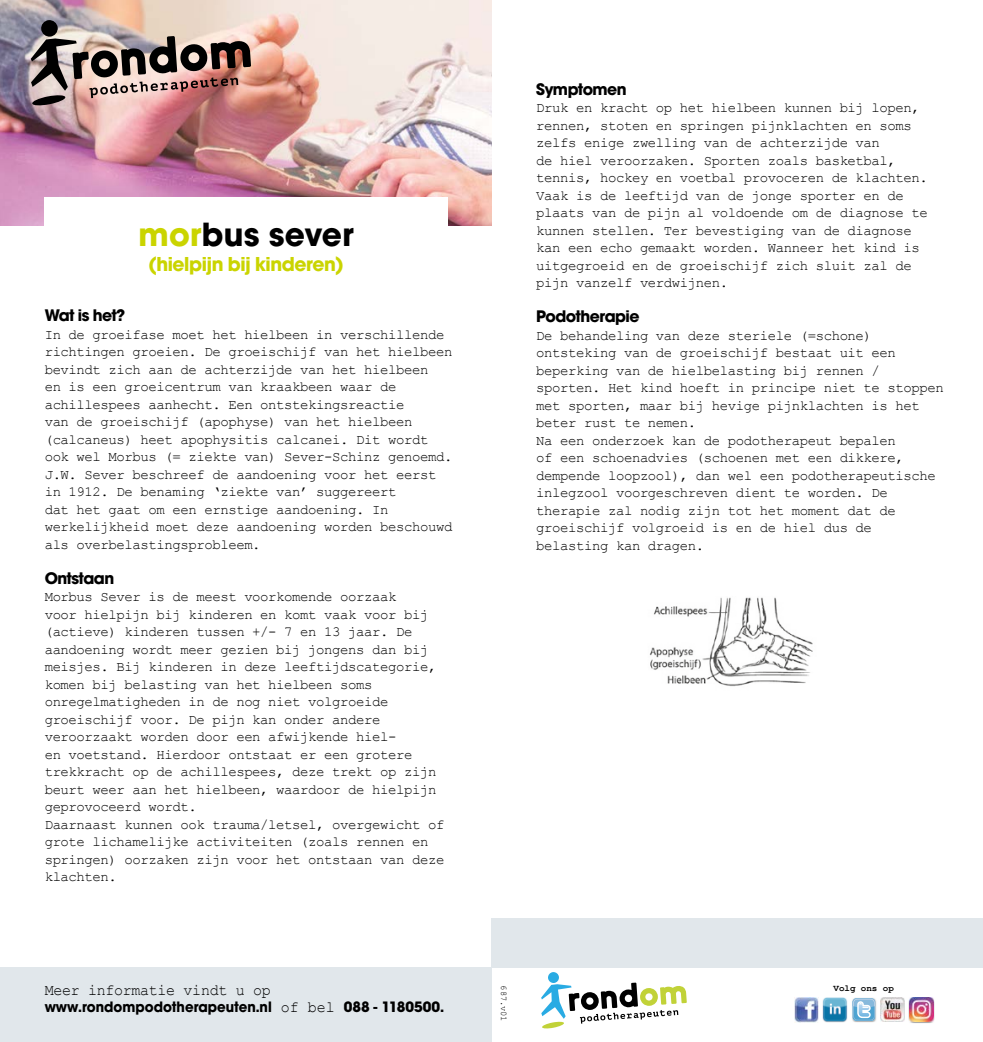
<style>
.page{position:relative;width:983px;height:1042px;background:#fff}
.page>*{position:absolute;margin:0;border:0;box-sizing:border-box;transform-origin:0 0}
.t1{font:700 35px "Avant Garde Gothic Itc T";letter-spacing:.01em;color:#000}
.t2{font:700 21px "Avant Garde Gothic Itc T";letter-spacing:-.02em;color:#cad400}
.t3{font:700 17.5px "Avant Garde Gothic Itc T";letter-spacing:-.03em;color:#000}
.t4{font:700 15.75px "Avant Garde Gothic Itc T";color:#000;scale:.95 1}
.t5{font:15.75px "Courier New";letter-spacing:-.02em;color:#000;scale:.95 1}
.t6{font:14px/17.5px "Courier New";letter-spacing:-.03em;color:#000}
.t7{font:700 9.28px "Courier New";letter-spacing:-.005em;color:#000}
.t8{font:8.75px "Courier New";letter-spacing:-.02em;color:#000}
.s1{color:#cad400}
.s2{font-family:"Courier New";font-weight:400}
</style>
<div class="page">
<img style="left:0;top:0;width:491px;height:225px">
<div style="left:41px;top:20px;width:17px;height:17px;background:#000;border-radius:50%"></div>
<img style="left:31px;top:36px;width:220px;height:70px">
<div style="left:45px;top:198px;width:402px;height:85px;background:#fff"></div>
<div style="left:0;top:967px;width:491px;height:75px;background:#e1e7eb"></div>
<img style="left:649px;top:597px;width:164px;height:90px">
<div style="left:491px;top:918px;width:491px;height:49px;background:#e1e7eb"></div>
<svg style="left:547px;top:972px;width:12px;height:11px"></svg>
<svg style="left:541px;top:982px;width:145px;height:47px"></svg>
<img style="left:794px;top:998px;width:24px;height:24px">
<img style="left:822px;top:998px;width:24px;height:24px">
<img style="left:852px;top:998px;width:24px;height:24px">
<div style="left:852px;top:998px;width:22px;height:23px;background:#6daed5;border-radius:4px"></div>
<svg style="left:852px;top:998px;width:22px;height:22px"></svg>
<img style="left:880px;top:998px;width:24px;height:23px">
<img style="left:908px;top:997px;width:26px;height:26px">
<img style="left:909px;top:998px;width:23px;height:23px">
<h1 class="t1" style="left:138px;top:213px;width:217px"><span class="s1">mor</span>bus sever</h1>
<h2 class="t2" style="left:149px;top:251px;width:196px">(hielpijn bij kinderen)</h2>
<p class="t3" style="left:45px;top:305px;width:82px">Wat is het?</p>
<p class="t6" style="left:45px;top:325px;width:409px">In de groeifase moet het hielbeen in verschillende richtingen groeien. De groeischijf van het hielbeen bevindt zich aan de achterzijde van het hielbeen<br>en is een groeicentrum van kraakbeen waar de achillespees aanhecht. Een ontstekingsreactie<br>van de groeischijf (apophyse) van het hielbeen (calcaneus) heet apophysitis calcanei. Dit wordt ook wel Morbus (= ziekte van) Sever-Schinz genoemd.<br>J.W. Sever beschreef de aandoening voor het eerst in 1912. De benaming ‘ziekte van’ suggereert<br>dat het gaat om een ernstige aandoening. In werkelijkheid moet deze aandoening worden beschouwd als overbelastingsprobleem.</p>
<p class="t3" style="left:45px;top:567px;width:71px">Ontstaan</p>
<p class="t6" style="left:45px;top:587px;width:401px">Morbus Sever is de meest voorkomende oorzaak<br>voor hielpijn bij kinderen en komt vaak voor bij (actieve) kinderen tussen +/- 7 en 13 jaar. De aandoening wordt meer gezien bij jongens dan bij meisjes. Bij kinderen in deze leeftijdscategorie, komen bij belasting van het hielbeen soms onregelmatigheden in de nog niet volgroeide groeischijf voor. De pijn kan onder andere veroorzaakt worden door een afwijkende hiel-<br>en voetstand. Hierdoor ontstaat er een grotere trekkracht op de achillespees, deze trekt op zijn beurt weer aan het hielbeen, waardoor de hielpijn geprovoceerd wordt.<br>Daarnaast kunnen ook trauma/letsel, overgewicht of grote lichamelijke activiteiten (zoals rennen en springen) oorzaken zijn voor het ontstaan van deze klachten.</p>
<p class="t5" style="left:45px;top:980px;width:239px">Meer informatie vindt u op</p>
<p class="t4" style="left:45px;top:997px;width:422px">www.rondompodotherapeuten.nl <span class="s2">of bel</span> 088 - 1180500.</p>
<p class="t3" style="left:536px;top:78px;width:92px">Symptomen</p>
<p class="t6" style="left:536px;top:99px;width:393px">Druk en kracht op het hielbeen kunnen bij lopen, rennen, stoten en springen pijnklachten en soms zelfs enige zwelling van de achterzijde van<br>de hiel veroorzaken. Sporten zoals basketbal, tennis, hockey en voetbal provoceren de klachten.<br>Vaak is de leeftijd van de jonge sporter en de plaats van de pijn al voldoende om de diagnose te kunnen stellen. Ter bevestiging van de diagnose kan een echo gemaakt worden. Wanneer het kind is uitgegroeid en de groeischijf zich sluit zal de pijn vanzelf verdwijnen.</p>
<p class="t3" style="left:536px;top:306px;width:105px">Podotherapie</p>
<p class="t6" style="left:536px;top:326px;width:409px">De behandeling van deze steriele (=schone) ontsteking van de groeischijf bestaat uit een beperking van de hielbelasting bij rennen / sporten. Het kind hoeft in principe niet te stoppen met sporten, maar bij hevige pijnklachten is het beter rust te nemen.<br>Na een onderzoek kan de podotherapeut bepalen<br>of een schoenadvies (schoenen met een dikkere, dempende loopzool), dan wel een podotherapeutische inlegzool voorgeschreven dient te worden. De therapie zal nodig zijn tot het moment dat de groeischijf volgroeid is en de hiel dus de belasting kan dragen.</p>
<p class="t8" style="left:509px;top:985px;width:37px;rotate:90deg">687.v01</p>
<p class="t7" style="left:833px;top:982px;width:62px">Volg ons op</p>
</div>
